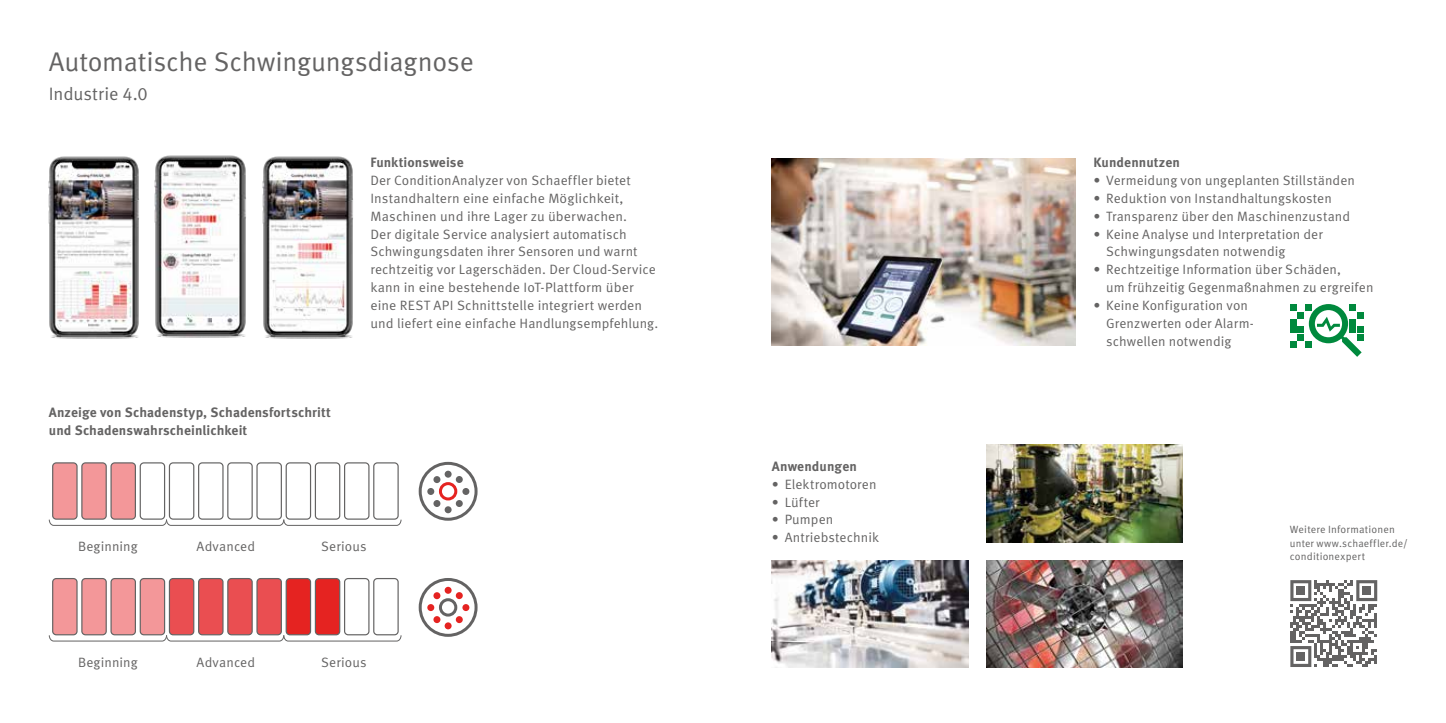
<style>
.page{position:relative;width:1446px;height:723px;background:#fff}
.page>*{position:absolute;margin:0;border:0;box-sizing:border-box;transform-origin:0 0}
.t1{font:27px "Schaeffler Meta";letter-spacing:-.01em;color:#646363}
.t2{font:18px "Schaeffler Meta";letter-spacing:-.005em;color:#646363}
.t3{font:13.5px/17.9px "Schaeffler Meta";letter-spacing:.005em;color:#646363}
.t4{font:700 13.5px/17.9px "Schaeffler Meta";letter-spacing:.005em;color:#646363}
.t5{font:10.5px/13.5px "Schaeffler Meta";letter-spacing:.02em;color:#646363}
</style>
<div class="page">
<svg style="left:418px;top:578px;width:60px;height:59px"></svg>
<img style="left:48px;top:156px;width:91px;height:183px">
<img style="left:154px;top:155px;width:92px;height:183px">
<img style="left:262px;top:156px;width:91px;height:183px">
<img style="left:772px;top:158px;width:303px;height:188px">
<div style="left:53px;top:463px;width:24px;height:56px;background:#f39799;border-radius:4px"></div>
<div style="left:52px;top:462px;width:26px;height:58px;border:1px solid #646363;border-radius:4px"></div>
<div style="left:53px;top:578px;width:24px;height:57px;background:#f39799;border-radius:4px"></div>
<div style="left:52px;top:578px;width:26px;height:57px;border:1px solid #646363;border-radius:4px"></div>
<div style="left:82px;top:463px;width:24px;height:56px;background:#f39799;border-radius:4px"></div>
<div style="left:81px;top:462px;width:26px;height:58px;border:1px solid #646363;border-radius:4px"></div>
<div style="left:82px;top:578px;width:24px;height:57px;background:#f39799;border-radius:4px"></div>
<div style="left:81px;top:578px;width:26px;height:57px;border:1px solid #646363;border-radius:4px"></div>
<div style="left:111px;top:463px;width:24px;height:56px;background:#f39799;border-radius:4px"></div>
<div style="left:110px;top:462px;width:26px;height:58px;border:1px solid #646363;border-radius:4px"></div>
<div style="left:111px;top:578px;width:24px;height:57px;background:#f39799;border-radius:4px"></div>
<div style="left:110px;top:578px;width:26px;height:57px;border:1px solid #646363;border-radius:4px"></div>
<div style="left:140px;top:462px;width:25px;height:58px;border:1px solid #646363;border-radius:4px"></div>
<div style="left:140px;top:578px;width:25px;height:57px;background:#f39799;border-radius:4px"></div>
<div style="left:140px;top:578px;width:25px;height:57px;border:1px solid #646363;border-radius:4px"></div>
<div style="left:169px;top:462px;width:25px;height:58px;border:1px solid #646363;border-radius:4px"></div>
<div style="left:169px;top:578px;width:25px;height:57px;background:#ea4e51;border-radius:4px"></div>
<div style="left:169px;top:578px;width:25px;height:57px;border:1px solid #646363;border-radius:4px"></div>
<div style="left:198px;top:462px;width:26px;height:58px;border:1px solid #646363;border-radius:4px"></div>
<div style="left:199px;top:578px;width:24px;height:57px;background:#ea4e51;border-radius:4px"></div>
<div style="left:198px;top:578px;width:26px;height:57px;border:1px solid #646363;border-radius:4px"></div>
<div style="left:227px;top:462px;width:26px;height:58px;border:1px solid #646363;border-radius:4px"></div>
<div style="left:228px;top:578px;width:24px;height:57px;background:#ea4e51;border-radius:4px"></div>
<div style="left:227px;top:578px;width:26px;height:57px;border:1px solid #646363;border-radius:4px"></div>
<div style="left:256px;top:462px;width:26px;height:58px;border:1px solid #646363;border-radius:4px"></div>
<div style="left:257px;top:578px;width:24px;height:57px;background:#ea4e51;border-radius:4px"></div>
<div style="left:256px;top:578px;width:26px;height:57px;border:1px solid #646363;border-radius:4px"></div>
<div style="left:286px;top:462px;width:25px;height:58px;border:1px solid #646363;border-radius:4px"></div>
<div style="left:286px;top:578px;width:24px;height:57px;background:#e52321;border-radius:4px"></div>
<div style="left:286px;top:578px;width:25px;height:57px;border:1px solid #646363;border-radius:4px"></div>
<div style="left:315px;top:462px;width:25px;height:58px;border:1px solid #646363;border-radius:4px"></div>
<div style="left:315px;top:578px;width:25px;height:57px;background:#e52321;border-radius:4px"></div>
<div style="left:315px;top:578px;width:25px;height:57px;border:1px solid #646363;border-radius:4px"></div>
<div style="left:344px;top:462px;width:25px;height:58px;border:1px solid #646363;border-radius:4px"></div>
<div style="left:344px;top:578px;width:25px;height:57px;border:1px solid #646363;border-radius:4px"></div>
<div style="left:373px;top:462px;width:26px;height:58px;border:1px solid #646363;border-radius:4px"></div>
<div style="left:373px;top:578px;width:26px;height:57px;border:1px solid #646363;border-radius:4px"></div>
<svg style="left:49px;top:519px;width:353px;height:7px"></svg>
<svg style="left:49px;top:634px;width:353px;height:8px"></svg>
<div style="left:419px;top:462px;width:58px;height:59px;border:3px solid #646363;border-radius:50%"></div>
<div style="left:439px;top:482px;width:18px;height:18px;border:3px solid #e52321;border-radius:50%"></div>
<div style="left:445px;top:471px;width:7px;height:7px;background:#646363;border-radius:50%"></div>
<div style="left:445px;top:506px;width:7px;height:7px;background:#646363;border-radius:50%"></div>
<div style="left:462px;top:488px;width:7px;height:7px;background:#646363;border-radius:50%"></div>
<div style="left:427px;top:488px;width:7px;height:7px;background:#646363;border-radius:50%"></div>
<div style="left:433px;top:476px;width:7px;height:7px;background:#646363;border-radius:50%"></div>
<div style="left:456px;top:476px;width:7px;height:7px;background:#646363;border-radius:50%"></div>
<div style="left:456px;top:500px;width:7px;height:7px;background:#646363;border-radius:50%"></div>
<div style="left:433px;top:500px;width:7px;height:7px;background:#646363;border-radius:50%"></div>
<div style="left:445px;top:622px;width:7px;height:7px;background:#e52321;border-radius:50%"></div>
<div style="left:445px;top:587px;width:7px;height:7px;background:#e52321;border-radius:50%"></div>
<div style="left:462px;top:604px;width:7px;height:7px;background:#e52321;border-radius:50%"></div>
<div style="left:427px;top:604px;width:7px;height:7px;background:#e52321;border-radius:50%"></div>
<div style="left:433px;top:592px;width:7px;height:7px;background:#e52321;border-radius:50%"></div>
<div style="left:456px;top:592px;width:7px;height:7px;background:#e52321;border-radius:50%"></div>
<div style="left:456px;top:616px;width:7px;height:7px;background:#e52321;border-radius:50%"></div>
<div style="left:433px;top:616px;width:7px;height:7px;background:#e52321;border-radius:50%"></div>
<img style="left:772px;top:560px;width:196px;height:107px">
<img style="left:986px;top:444px;width:196px;height:98px">
<img style="left:986px;top:560px;width:196px;height:107px">
<svg style="left:1290px;top:580px;width:87px;height:87px"></svg>
<div style="left:1296px;top:586px;width:9px;height:9px;background:#646363"></div>
<div style="left:1362px;top:586px;width:9px;height:9px;background:#646363"></div>
<div style="left:1296px;top:652px;width:9px;height:9px;background:#646363"></div>
<svg style="left:1290px;top:305px;width:6px;height:6px"></svg>
<div style="left:1297px;top:312px;width:7px;height:6px;background:#00893d"></div>
<svg style="left:1290px;top:341px;width:6px;height:6px"></svg>
<div style="left:1297px;top:334px;width:7px;height:6px;background:#00893d"></div>
<svg style="left:1290px;top:327px;width:6px;height:6px"></svg>
<div style="left:1290px;top:319px;width:6px;height:7px;background:#00893d"></div>
<div style="left:1297px;top:327px;width:7px;height:6px;background:#00893d"></div>
<svg style="left:1305px;top:304px;width:58px;height:53px"></svg>
<h1 class="t1" style="left:49px;top:46px;width:426px">Automatische Schwingungsdiagnose</h1>
<h2 class="t2" style="left:49px;top:83px;width:100px">Industrie 4.0</h2>
<p class="t4" style="left:49px;top:404px;width:284px">Anzeige von Schadenstyp, Schadensfortschritt und Schadenswahrscheinlichkeit</p>
<p class="t4" style="left:370px;top:154px;width:95px">Funktionsweise</p>
<p class="t3" style="left:370px;top:172px;width:289px">Der ConditionAnalyzer von Schaeffler bietet Instandhaltern eine einfache Möglichkeit, Maschinen und ihre Lager zu überwachen.<br>Der digitale Service analysiert automatisch Schwingungsdaten ihrer Sensoren und warnt rechtzeitig vor Lagerschäden. Der Cloud-Service kann in eine bestehende IoT-Plattform über eine REST API Schnittstelle integriert werden und liefert eine einfache Handlungsempfehlung.</p>
<p class="t3" style="left:78px;top:538px;width:61px">Beginning</p>
<p class="t3" style="left:78px;top:654px;width:61px">Beginning</p>
<p class="t3" style="left:197px;top:538px;width:60px">Advanced</p>
<p class="t3" style="left:197px;top:654px;width:60px">Advanced</p>
<p class="t3" style="left:321px;top:538px;width:47px">Serious</p>
<p class="t3" style="left:321px;top:654px;width:47px">Serious</p>
<p class="t4" style="left:772px;top:457px;width:87px">Anwendungen</p>
<p class="t3" style="left:772px;top:475px;width:106px">• Elektromotoren</p>
<p class="t3" style="left:772px;top:493px;width:49px">• Lüfter</p>
<p class="t3" style="left:772px;top:511px;width:63px">• Pumpen</p>
<p class="t3" style="left:772px;top:529px;width:109px">• Antriebstechnik</p>
<p class="t4" style="left:1093px;top:154px;width:88px">Kundennutzen</p>
<p class="t3" style="left:1093px;top:172px;width:263px">• Vermeidung von ungeplanten Stillständen</p>
<p class="t3" style="left:1093px;top:189px;width:240px">• Reduktion von Instandhaltungskosten</p>
<p class="t3" style="left:1093px;top:207px;width:258px">• Transparenz über den Maschinenzustand</p>
<p class="t3" style="left:1106px;top:225px;width:218px;text-indent:-13px">• Keine Analyse und Interpretation der<br>Schwingungsdaten notwendig</p>
<p class="t3" style="left:1106px;top:261px;width:269px;text-indent:-13px">• Rechtzeitige Information über Schäden,<br>um frühzeitig Gegenmaßnahmen zu ergreifen</p>
<p class="t3" style="left:1106px;top:297px;width:149px;text-indent:-13px">• Keine Konfiguration von<br>Grenzwerten oder Alarm&shy;schwellen notwendig</p>
<p class="t5" style="left:1290px;top:523px;width:119px">Weitere Informationen unter www.schaeffler.de/ conditionexpert</p>
</div>
